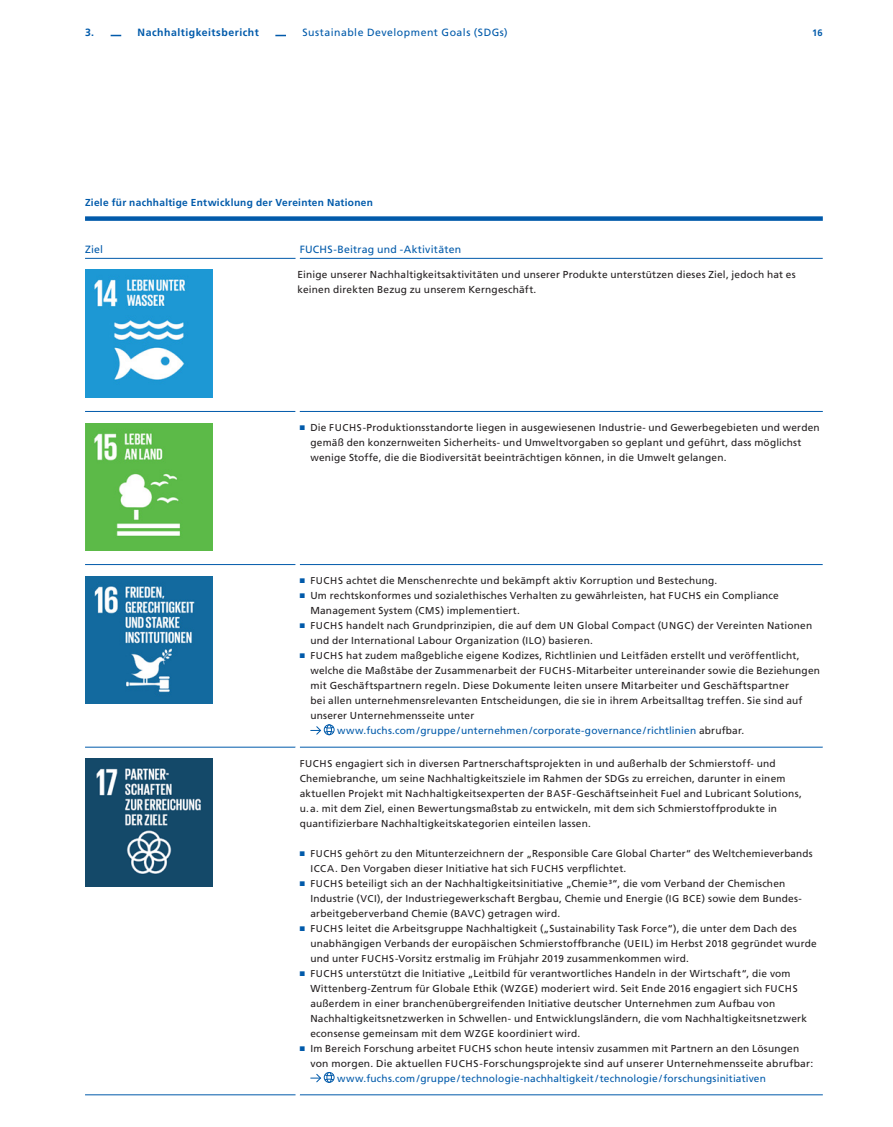
<style>
.page{position:relative;width:893px;height:1127px;background:#fff}
.page>*{position:absolute;margin:0;border:0;box-sizing:border-box;transform-origin:0 0}
.t1{font:10.5px "Frutiger LT Pro";letter-spacing:.04em;color:#015aaa}
.t2{font:10.5px "Frutiger LT Pro";letter-spacing:.02em;color:#015aaa}
.t3{font:700 10.5px "Frutiger LT Pro";letter-spacing:.05em;color:#015aaa}
.t4{font:10.2px/15px "Frutiger LT Pro";letter-spacing:.02em;color:#231f20}
.t5{font:10.2px "Frutiger LT Pro";letter-spacing:.015em;color:#015aaa}
.t6{font:700 10.2px "Frutiger LT Pro";letter-spacing:.03em;color:#015aaa}
.t7{font:700 9.3px "Frutiger LT Pro";color:#015aaa}
.s1{color:#015aaa}
.s2{font-size:9.9px}
.s3{color:#231f20}
</style>
<div class="page">
<hr style="left:85px;top:411px;width:211px;height:1px;background:#015aaa">
<hr style="left:300px;top:564px;width:523px;height:1px;background:#015aaa">
<hr style="left:300px;top:258px;width:523px;height:1px;background:#015aaa">
<hr style="left:85px;top:258px;width:211px;height:1px;background:#015aaa">
<hr style="left:300px;top:411px;width:523px;height:1px;background:#015aaa">
<hr style="left:300px;top:747px;width:523px;height:1px;background:#015aaa">
<hr style="left:85px;top:564px;width:211px;height:1px;background:#015aaa">
<hr style="left:300px;top:1094px;width:523px;height:1px;background:#015aaa">
<hr style="left:85px;top:747px;width:211px;height:1px;background:#015aaa">
<hr style="left:85px;top:1094px;width:211px;height:1px;background:#015aaa">
<div style="left:85px;top:216px;width:738px;height:5px;background:#015aaa"></div>
<img style="left:85px;top:270px;width:128px;height:127px">
<img style="left:85px;top:423px;width:128px;height:128px">
<img style="left:85px;top:576px;width:128px;height:128px">
<div style="left:324px;top:724px;width:10px;height:11px;border:1px solid #015aaa;border-radius:50%"></div>
<div style="left:326px;top:724px;width:6px;height:11px;border:1px solid #015aaa;border-radius:50%"></div>
<svg style="left:310px;top:725px;width:25px;height:10px"></svg>
<img style="left:85px;top:759px;width:128px;height:127px">
<div style="left:324px;top:1072px;width:10px;height:11px;border:1px solid #015aaa;border-radius:50%"></div>
<div style="left:326px;top:1072px;width:6px;height:11px;border:1px solid #015aaa;border-radius:50%"></div>
<svg style="left:310px;top:1073px;width:25px;height:10px"></svg>
<p class="t3" style="left:85px;top:26px;width:11px">3.</p>
<p class="t3" style="left:138px;top:26px;width:123px">Nachhaltigkeitsbericht</p>
<p class="t1" style="left:302px;top:26px;width:207px">Sustainable Development Goals (SDGs)</p>
<p class="t7" style="left:812px;top:27px;width:12px">16</p>
<p class="t6" style="left:85px;top:196px;width:290px">Ziele für nachhaltige Entwicklung der Vereinten Nationen</p>
<p class="t1" style="left:85px;top:243px;width:20px">Ziel</p>
<p class="t2" style="left:300px;top:243px;width:163px">FUCHS-Beitrag und -Aktivitäten</p>
<p class="t4" style="left:298px;top:267px;width:500px">Einige unserer Nachhaltigkeitsaktivitäten und unserer Produkte unterstützen dieses Ziel, jedoch hat es keinen direkten Bezug zu unserem Kerngeschäft.</p>
<p class="t4" style="left:310px;top:420px;width:511px;text-indent:-11px"><span class="s1">■</span> Die <span class="s2">FUCHS</span>-Produktionsstandorte liegen in ausgewiesenen Industrie- und Gewerbegebieten und werden gemäß den konzernweiten Sicherheits- und Umweltvorgaben so geplant und geführt, dass möglichst wenige Stoffe, die die Biodiversität beeinträchtigen können, in die Umwelt gelangen.</p>
<p class="t4" style="left:300px;top:573px;width:419px"><span class="s1">■</span> <span class="s2">FUCHS</span> achtet die Menschenrechte und bekämpft aktiv Korruption und Bestechung.</p>
<p class="t4" style="left:310px;top:588px;width:470px;text-indent:-11px"><span class="s1">■</span> Um rechtskonformes und sozialethisches Verhalten zu gewährleisten, hat <span class="s2">FUCHS</span> ein Compliance<br>Management System (<span class="s2">CMS</span>) implementiert.</p>
<p class="t4" style="left:310px;top:618px;width:503px;text-indent:-11px"><span class="s1">■</span> <span class="s2">FUCHS</span> handelt nach Grundprinzipien, die auf dem <span class="s2">UN</span> Global Compact (<span class="s2">UNGC</span>) der Vereinten Nationen und der International Labour Organization (<span class="s2">ILO</span>) basieren.</p>
<p class="t4" style="left:300px;top:648px;width:501px"><span class="s1">■</span> <span class="s2">FUCHS</span> hat zudem maßgebliche eigene Kodizes, Richtlinien und Leitfäden erstellt und veröffentlicht,</p>
<p class="t4" style="left:310px;top:663px;width:511px">welche die Maßstäbe der Zusammenarbeit der <span class="s2">FUCHS</span>-Mitarbeiter untereinander sowie die Beziehungen</p>
<p class="t4" style="left:310px;top:678px;width:480px">mit Geschäftspartnern regeln. Diese Dokumente leiten unsere Mitarbeiter und Geschäftspartner</p>
<p class="t4" style="left:310px;top:693px;width:494px">bei allen unternehmensrelevanten Entscheidungen, die sie in ihrem Arbeitsalltag treffen. Sie sind auf</p>
<p class="t4" style="left:310px;top:708px;width:165px">unserer Unternehmensseite unter</p>
<p class="t5" style="left:337px;top:725px;width:409px">www.fuchs.com /gruppe/unternehmen /corporate-governance/richtlinien <span class="s3">abrufbar.</span></p>
<p class="t4" style="left:300px;top:756px;width:504px"><span class="s2">FUCHS</span> engagiert sich in diversen Partnerschaftsprojekten in und außerhalb der Schmierstoff- und Chemiebranche, um seine Nachhaltigkeitsziele im Rahmen der SDGs zu erreichen, darunter in einem aktuellen Projekt mit Nachhaltigkeitsexperten der <span class="s2">BASF</span>-Geschäftseinheit Fuel and Lubricant Solutions, u.a. mit dem Ziel, einen Bewertungsmaßstab zu entwickeln, mit dem sich Schmierstoffprodukte in quantifizierbare Nachhaltigkeitskategorien einteilen lassen.</p>
<p class="t4" style="left:310px;top:846px;width:504px;text-indent:-11px"><span class="s1">■</span> <span class="s2">FUCHS</span> gehört zu den Mitunterzeichnern der „Responsible Care Global Charter“ des Weltchemieverbands<br><span class="s2">ICCA</span>. Den Vorgaben dieser Initiative hat sich <span class="s2">FUCHS</span> verpflichtet.</p>
<p class="t4" style="left:310px;top:876px;width:492px;text-indent:-11px"><span class="s1">■</span> <span class="s2">FUCHS</span> beteiligt sich an der Nachhaltigkeitsinitiative „Chemie<sup>3</sup>“, die vom Verband der Chemischen<br>Industrie (<span class="s2">VCI</span>), der Industriegewerkschaft Bergbau, Chemie und Energie (<span class="s2">IG BCE</span>) sowie dem Bundes&shy;arbeitgeberverband Chemie (<span class="s2">BAVC</span>) getragen wird.</p>
<p class="t4" style="left:310px;top:921px;width:508px;text-indent:-11px"><span class="s1">■</span> <span class="s2">FUCHS</span> leitet die Arbeitsgruppe Nachhaltigkeit („Sustainability Task Force“), die unter dem Dach des unabhängigen Verbands der europäischen Schmierstoffbranche (<span class="s2">UEIL</span>) im Herbst <span class="s2">2018</span> gegründet wurde und unter <span class="s2">FUCHS</span>-Vorsitz erstmalig im Frühjahr <span class="s2">2019</span> zusammenkommen wird.</p>
<p class="t4" style="left:310px;top:966px;width:498px;text-indent:-11px"><span class="s1">■</span> <span class="s2">FUCHS</span> unterstützt die Initiative „Leitbild für verantwortliches Handeln in der Wirtschaft“, die vom Wittenberg-Zentrum für Globale Ethik (<span class="s2">WZGE</span>) moderiert wird. Seit Ende <span class="s2">2016</span> engagiert sich <span class="s2">FUCHS </span>außerdem in einer branchenübergreifenden Initiative deutscher Unternehmen zum Aufbau von Nachhaltigkeitsnetzwerken in Schwellen- und Entwicklungsländern, die vom Nachhaltigkeitsnetzwerk econsense gemeinsam mit dem <span class="s2">WZGE</span> koordiniert wird.</p>
<p class="t4" style="left:300px;top:1041px;width:501px"><span class="s1">■</span> Im Bereich Forschung arbeitet <span class="s2">FUCHS</span> schon heute intensiv zusammen mit Partnern an den Lösungen</p>
<p class="t4" style="left:310px;top:1056px;width:504px">von morgen. Die aktuellen <span class="s2">FUCHS</span>-Forschungsprojekte sind auf unserer Unternehmensseite abrufbar:</p>
<p class="t5" style="left:337px;top:1072px;width:430px">www.fuchs.com /gruppe/ technologie-nachhaltigkeit / technologie/ forschungsinitiativen</p>
</div>
